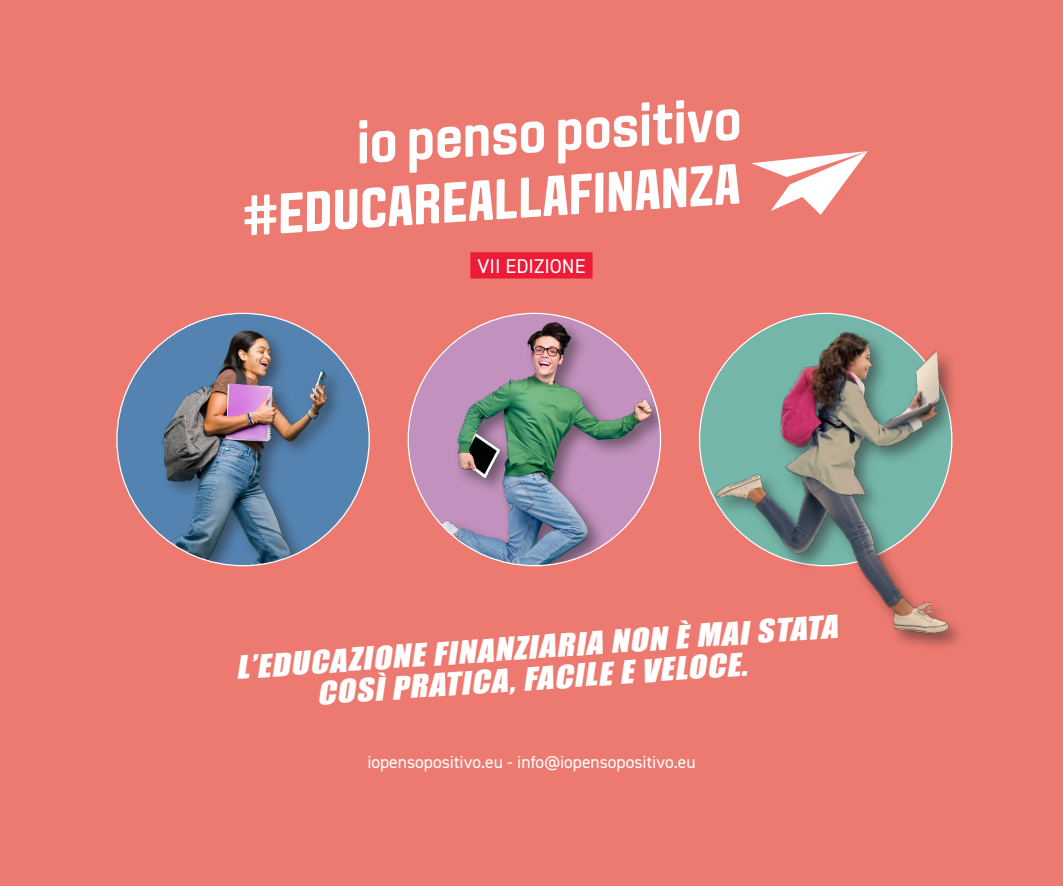
<style>
.page{position:relative;width:1063px;height:886px;background:#ed7a70}
.page>*{position:absolute;margin:0;border:0;box-sizing:border-box;transform-origin:0 0}
.t1{font:italic 29.25px "Impact";color:#fff;scale:1.14 1}
.t2{font:20px "DIN2014";color:#fff}
.t3{font:17.5px "DIN2014";color:#fff}
</style>
<div class="page">
<div style="left:470px;top:252px;width:123px;height:26px;background:#ed1a38"></div>
<svg style="left:244px;top:100px;width:495px;height:135px"></svg>
<svg style="left:751px;top:151px;width:117px;height:64px"></svg>
<div style="left:117px;top:313px;width:252px;height:253px;background:#5483b1;border-radius:50%"></div>
<div style="left:117px;top:326px;width:227px;height:240px;background:#231f20;opacity:.5"></div>
<img style="left:117px;top:324px;width:218px;height:242px">
<img style="left:413px;top:313px;width:248px;height:253px">
<img style="left:699px;top:312px;width:261px;height:336px">
<p class="t2" style="left:478px;top:254px;width:109px">VII EDIZIONE</p>
<p class="t1" style="left:234px;top:645px;width:530px;rotate:-4deg">L’EDUCAZIONE FINANZIARIA NON È MAI STATA</p>
<p class="t1" style="left:315px;top:671px;width:379px;rotate:-4deg">COSÌ PRATICA, FACILE E VELOCE.</p>
<p class="t3" style="left:367px;top:751px;width:330px">iopensopositivo.eu - info@iopensopositivo.eu</p>
</div>
